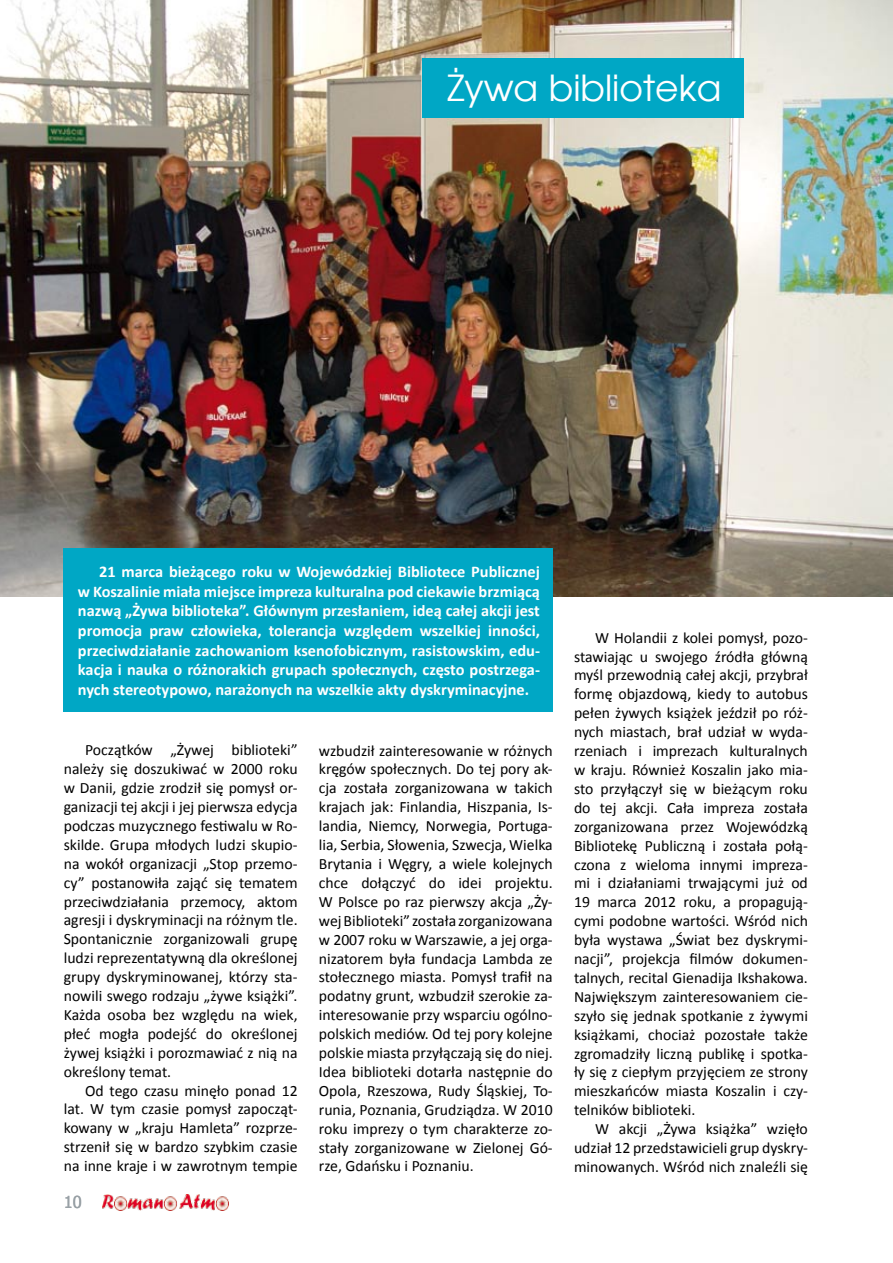
<style>
.page{position:relative;width:893px;height:1263px;background:#fff}
.page>*{position:absolute;margin:0;border:0;box-sizing:border-box;transform-origin:0 0}
.t1{font:36px "Avalon";color:#fff}
.t2{font:16.5px "Tahoma";color:#99a1a6}
.t3{font:700 16.35px/19.6px "Calibri";color:#fff;text-align:justify}
.t4{font:15.75px/18.9px "Calibri";color:#000;text-align:justify}
</style>
<div class="page">
<img style="left:103px;top:1195px;width:125px;height:15px">
<img style="left:0;top:0;width:893px;height:597px">
<div style="left:64px;top:549px;width:489px;height:163px;background:#00a7c5"></div>
<div style="left:422px;top:58px;width:322px;height:60px;background:#00a7c5"></div>
<h1 class="t1" style="left:447px;top:66px;width:276px">Żywa biblioteka</h1>
<p class="t3" style="left:78px;top:561px;width:464px;text-indent:21px">21 marca bieżącego roku w Wojewódzkiej Bibliotece Publicznej w Koszalinie miała miejsce impreza kulturalna pod ciekawie brzmiącą nazwą „Żywa biblioteka”. Głównym przesłaniem, ideą całej akcji jest promocja praw człowieka, tolerancja względem wszelkiej inności, przeciwdziałanie zachowaniom ksenofobicznym, rasistowskim, edu&shy;kacja i nauka o różnorakich grupach społecznych, często postrzega&shy;nych stereotypowo, narażonych na wszelkie akty dyskryminacyjne.</p>
<p class="t4" style="left:64px;top:740px;width:235px;text-indent:21px">Początków „Żywej biblioteki” należy się doszukiwać w 2000 roku w Danii, gdzie zrodził się pomysł or&shy;ganizacji tej akcji i jej pierwsza edycja podczas muzycznego festiwalu w Ro&shy;skilde. Grupa młodych ludzi skupio&shy;na wokół organizacji „Stop przemo&shy;cy” postanowiła zająć się tematem przeciwdziałania przemocy, aktom agresji i dyskryminacji na różnym tle.<br>Spontanicznie zorganizowali grupę ludzi reprezentatywną dla określonej grupy dyskryminowanej, którzy sta&shy;nowili swego rodzaju „żywe książki”.<br>Każda osoba bez względu na wiek, płeć mogła podejść do określonej żywej książki i porozmawiać z nią na określony temat.</p>
<p class="t4" style="left:64px;top:1080px;width:235px;text-indent:21px">Od tego czasu minęło ponad 12 lat. W tym czasie pomysł zapocząt&shy;kowany w „kraju Hamleta” rozprze&shy;strzenił się w bardzo szybkim czasie na inne kraje i w zawrotnym tempie</p>
<p class="t2" style="left:64px;top:1190px;width:20px">10</p>
<p class="t4" style="left:319px;top:740px;width:235px">wzbudził zainteresowanie w różnych kręgów społecznych. Do tej pory ak&shy;cja została zorganizowana w takich krajach jak: Finlandia, Hiszpania, Is&shy;landia, Niemcy, Norwegia, Portuga&shy;lia, Serbia, Słowenia, Szwecja, Wielka Brytania i Węgry, a wiele kolejnych chce dołączyć do idei projektu.<br>W Polsce po raz pierwszy akcja „Ży&shy;wej Biblioteki” została zorganizowana w 2007 roku w Warszawie, a jej orga&shy;nizatorem była fundacja Lambda ze stołecznego miasta. Pomysł trafił na podatny grunt, wzbudził szerokie za&shy;interesowanie przy wsparciu ogólno&shy;polskich mediów. Od tej pory kolejne polskie miasta przyłączają się do niej.<br>Idea biblioteki dotarła następnie do Opola, Rzeszowa, Rudy Śląskiej, To&shy;runia, Poznania, Grudziądza. W 2010 roku imprezy o tym charakterze zo&shy;stały zorganizowane w Zielonej Gó&shy;rze, Gdańsku i Poznaniu.</p>
<p class="t4" style="left:574px;top:627px;width:235px;text-indent:21px">W Holandii z kolei pomysł, pozo&shy;stawiając u swojego źródła główną myśl przewodnią całej akcji, przybrał formę objazdową, kiedy to autobus pełen żywych książek jeździł po róż&shy;nych miastach, brał udział w wyda&shy;rzeniach i imprezach kulturalnych w kraju. Również Koszalin jako mia&shy;sto przyłączył się w bieżącym roku do tej akcji. Cała impreza została zorganizowana przez Wojewódzką Bibliotekę Publiczną i została połą&shy;czona z wieloma innymi impreza&shy;mi i działaniami trwającymi już od 19 marca 2012 roku, a propagują&shy;cymi podobne wartości. Wśród nich była wystawa „Świat bez dyskrymi&shy;nacji”, projekcja filmów dokumen&shy;talnych, recital Gienadija Ikshakowa.<br>Największym zainteresowaniem cie&shy;szyło się jednak spotkanie z żywymi książkami, chociaż pozostałe także zgromadziły liczną publikę i spotka&shy;ły się z ciepłym przyjęciem ze strony mieszkańców miasta Koszalin i czy&shy;telników biblioteki.</p>
<p class="t4" style="left:574px;top:1119px;width:235px;text-indent:21px">W akcji „Żywa książka” wzięło udział 12 przedstawicieli grup dyskry&shy;minowanych. Wśród nich znaleźli się</p>
</div>
